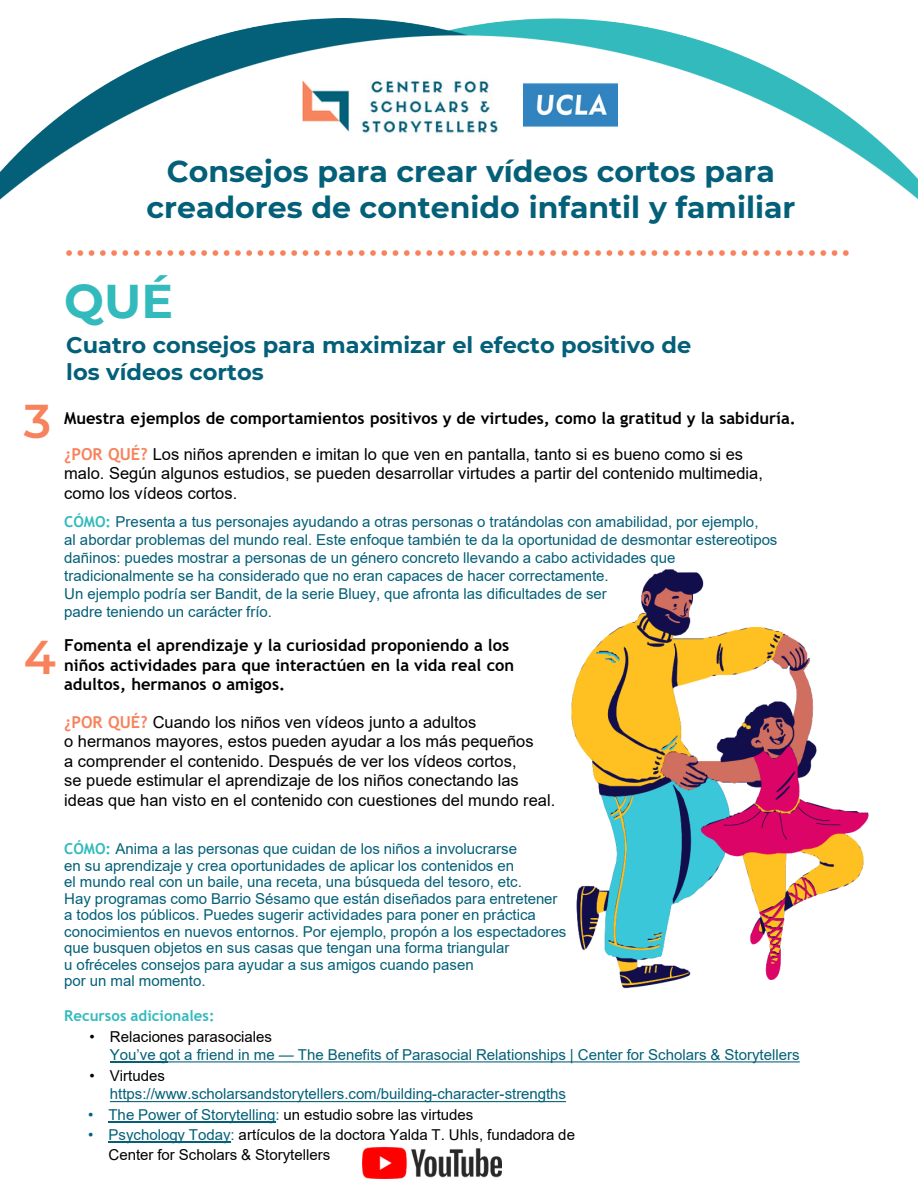
<style>
.page{position:relative;width:918px;height:1188px;background:#fff}
.page>*{position:absolute;margin:0;border:0;box-sizing:border-box;transform-origin:0 0}
.t1{font:700 47.25px "Montserrat";color:#33babd}
.t2{font:600 47.25px "Montserrat";color:#f6835c}
.t3{font:700 30px/36px "Montserrat";color:#036078;text-align:center}
.t4{font:700 22.5px/27px "Montserrat";color:#036078}
.t5{font:16.5px/19.5px "Arial";color:#000}
.t6{font:700 16.5px/19.5px "Trebuchet MS";color:#000}
.t7{font:15px/16.5px "Arial";color:#036078}
.t8{font:15px/20.4px "Arial";color:#000}
.t9{font:700 15px "Trebuchet MS";color:#33babd}
.s1{font-family:"Trebuchet MS";font-weight:700;color:#f6835c}
.s2{font-family:"Trebuchet MS";font-weight:700;color:#33babd}
.s3{color:#000}
.s4{color:#036078}
</style>
<div class="page">
<img style="left:0;top:18px;width:918px;height:1157px">
<hr style="left:110px;top:1061px;width:46px;height:1px;background:#036078">
<svg style="left:156px;top:1061px;width:644px;height:1px"></svg>
<svg style="left:110px;top:1101px;width:456px;height:1px"></svg>
<hr style="left:108px;top:1121px;width:121px;height:1px;background:#036078">
<hr style="left:229px;top:1121px;width:46px;height:1px;background:#036078">
<svg style="left:108px;top:1142px;width:18px;height:1px"></svg>
<hr style="left:126px;top:1142px;width:105px;height:1px;background:#036078">
<img style="left:363px;top:1148px;width:138px;height:31px">
<img style="left:524px;top:68px;width:93px;height:74px">
<img style="left:360px;top:75px;width:139px;height:60px">
<img style="left:297px;top:75px;width:55px;height:58px">
<p class="t3" style="left:146px;top:152px;width:650px">Consejos para crear vídeos cortos para creadores de contenido infantil y familiar</p>
<h2 class="t1" style="left:64px;top:267px;width:110px">QUÉ</h2>
<h2 class="t4" style="left:66px;top:331px;width:626px">Cuatro consejos para maximizar el efecto positivo de los vídeos cortos</h2>
<p class="t2" style="left:24px;top:388px;width:29px">3</p>
<p class="t2" style="left:24px;top:624px;width:34px">4</p>
<p class="t6" style="left:64px;top:409px;width:733px">Muestra ejemplos de comportamientos positivos y de virtudes, como la gratitud y la sabiduría.</p>
<p class="t5" style="left:64px;top:444px;width:700px"><span class="s1">¿POR QUÉ?</span> Los niños aprenden e imitan lo que ven en pantalla, tanto si es bueno como si es malo. Según algunos estudios, se pueden desarrollar virtudes a partir del contenido multimedia, como los vídeos cortos.</p>
<p class="t7" style="left:64px;top:512px;width:715px;line-height:18px"><span class="s2">CÓMO:</span> Presenta a tus personajes ayudando a otras personas o tratándolas con amabilidad, por ejemplo,<br>al abordar problemas del mundo real. Este enfoque también te da la oportunidad de desmontar estereotipos dañinos: puedes mostrar a personas de un género concreto llevando a cabo actividades que tradicionalmente se ha considerado que no eran capaces de hacer correctamente.<br>Un ejemplo podría ser Bandit, de la serie Bluey, que afronta las dificultades de ser<br>padre teniendo un carácter frío.</p>
<p class="t6" style="left:64px;top:636px;width:451px">Fomenta el aprendizaje y la curiosidad proponiendo a los niños actividades para que interactúen en la vida real con adultos, hermanos o amigos.</p>
<p class="t5" style="left:64px;top:712px;width:493px"><span class="s1">¿POR QUÉ?</span> Cuando los niños ven vídeos junto a adultos<br>o hermanos mayores, estos pueden ayudar a los más pequeños<br>a comprender el contenido. Después de ver los vídeos cortos,<br>se puede estimular el aprendizaje de los niños conectando las ideas que han visto en el contenido con cuestiones del mundo real.</p>
<p class="t7" style="left:64px;top:841px;width:459px"><span class="s2">CÓMO:</span> Anima a las personas que cuidan de los niños a involucrarse en su aprendizaje y crea oportunidades de aplicar los contenidos en el mundo real con un baile, una receta, una búsqueda del tesoro, etc.</p>
<p class="t7" style="left:64px;top:890px;width:504px">Hay programas como Barrio Sésamo que están diseñados para entretener a todos los públicos. Puedes sugerir actividades para poner en práctica conocimientos en nuevos entornos. Por ejemplo, propón a los espectadores que busquen objetos en sus casas que tengan una forma triangular<br>u ofréceles consejos para ayudar a sus amigos cuando pasen<br>por un mal momento.</p>
<p class="t9" style="left:64px;top:1006px;width:152px">Recursos adicionales:</p>
<p class="t7" style="left:110px;top:1027px;width:691px;line-height:18px;text-indent:-20px"><span class="s3">• Relaciones parasociales<br></span>You’ve got a friend in me — The Benefits of Parasocial Relationships | Center for Scholars &amp; Storytellers</p>
<p class="t8" style="left:90px;top:1065px;width:77px">• Virtudes</p>
<p class="t7" style="left:110px;top:1086px;width:458px">https://www.scholarsandstorytellers.com/building-character-strengths</p>
<p class="t8" style="left:88px;top:1104px;width:387px"><span class="s4">• The Power of Storytelling:</span> un estudio sobre las virtudes</p>
<p class="t8" style="left:108px;top:1125px;width:468px;text-indent:-20px"><span class="s4">• Psychology Today:</span> artículos de la doctora Yalda T. Uhls, fundadora de<br>Center for Scholars &amp; Storytellers</p>
</div>
